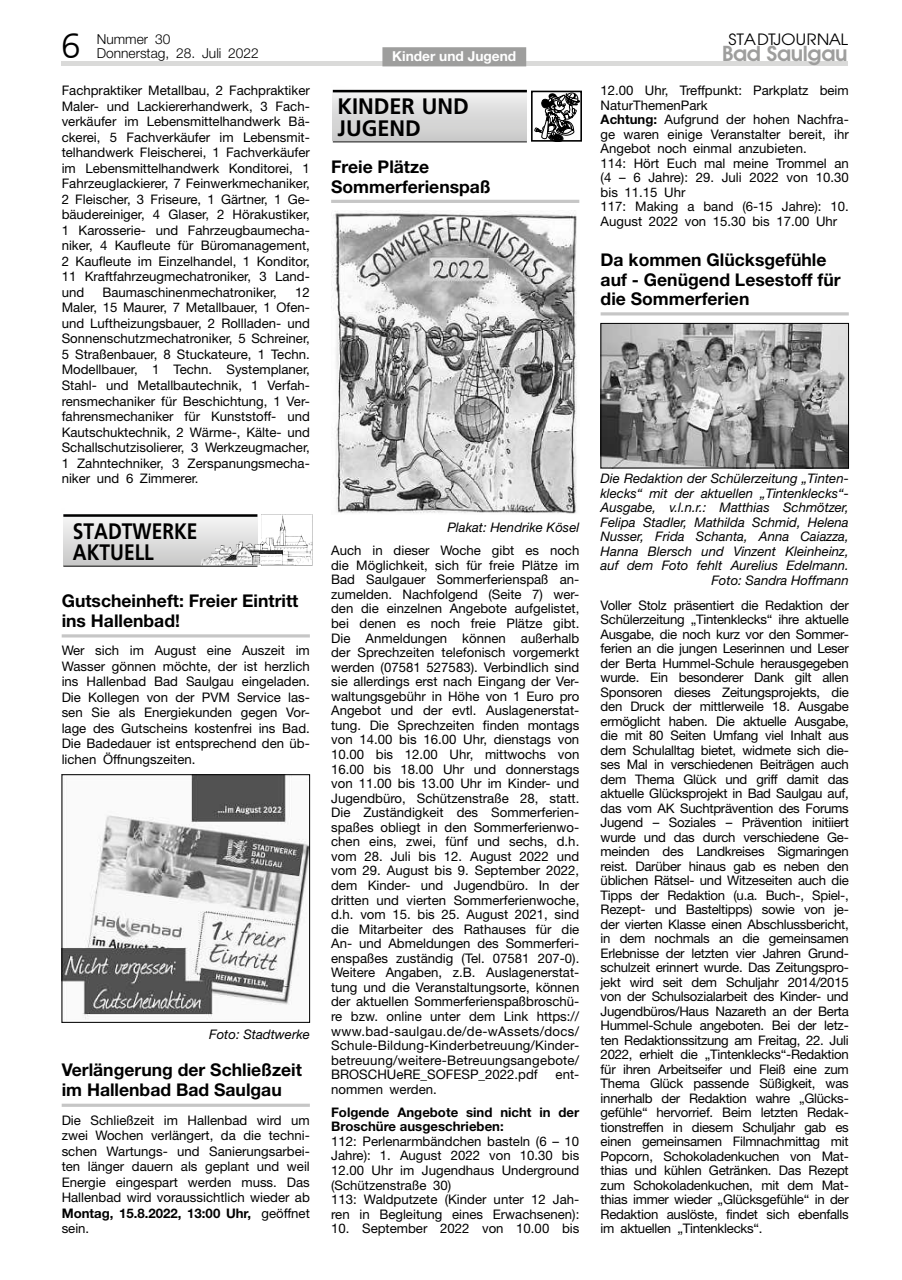
<style>
.page{position:relative;width:902px;height:1280px;background:#fff}
.page>*{position:absolute;margin:0;border:0;box-sizing:border-box;transform-origin:0 0}
.t1{font:300 35.1px "Frutiger";color:#000}
.t2{font:700 22.35px/21.8px "Frutiger";color:#000;scale:.86 1}
.t3{font:700 22.35px/21.8px "Frutiger";color:#000}
.t4{font:600 21.45px "Avant Garde Two BQ";letter-spacing:-.02em;color:#9e9e9d}
.t5{font:700 17.55px/19.4px "Helvetica Neue";color:#000}
.t6{font:16.35px "Avant Garde Two BQ";color:#000;scale:1.08 1}
.t7{font:300 13.65px/13.5px "Helvetica Neue";color:#000}
.t8{font:700 13.65px "Helvetica Neue";color:#fff}
.t9{font:13.2px/14.5px "Helvetica Neue";color:#000;text-align:justify}
.t10{font:italic 13.2px/14.5px "Helvetica Neue";color:#000;text-align:right}
.t11{font:700 13.2px/14.5px "Helvetica Neue";color:#000}
.s1{font-weight:700}
</style>
<div class="page">
<hr style="left:61px;top:62px;width:786px;height:4px;background:#dadad9">
<div style="left:382px;top:47px;width:144px;height:19px;background:#9e9e9d"></div>
<hr style="left:62px;top:634px;width:248px;height:3px;background:#c6c6c6">
<hr style="left:62px;top:1104px;width:248px;height:3px;background:#c6c6c6">
<div style="left:63px;top:516px;width:194px;height:27px;background:#e9e9e9"></div>
<svg style="left:63px;top:543px;width:194px;height:22px;background:#cfcfcf"></svg>
<hr style="left:63px;top:514px;width:194px;height:3px;background:#000">
<img style="left:245px;top:514px;width:67px;height:36px">
<hr style="left:63px;top:566px;width:194px;height:1px;background:#000">
<img style="left:64px;top:776px;width:244px;height:244px">
<div style="left:62px;top:774px;width:248px;height:249px;border:1px solid #000"></div>
<hr style="left:600px;top:312px;width:248px;height:3px;background:#c6c6c6">
<img style="left:602px;top:325px;width:244px;height:141px">
<div style="left:600px;top:323px;width:248px;height:145px;border:1px solid #000"></div>
<hr style="left:331px;top:200px;width:248px;height:3px;background:#c6c6c6">
<svg style="left:332px;top:89px;width:249px;height:53px"></svg>
<hr style="left:333px;top:90px;width:194px;height:2px;background:#000">
<hr style="left:333px;top:141px;width:194px;height:1px;background:#000">
<img style="left:331px;top:211px;width:246px;height:303px">
<h1 class="t1" style="left:61px;top:26px;width:21px">6</h1>
<p class="t7" style="left:97px;top:33px;width:163px">Nummer 30<br>Donnerstag, 28. Juli 2022</p>
<p class="t6" style="left:728px;top:31px;width:112px">STADTJOURNAL</p>
<p class="t8" style="left:392px;top:48px;width:126px">Kinder und Jugend</p>
<h3 class="t4" style="left:722px;top:41px;width:127px">Bad Saulgau</h3>
<p class="t9" style="left:62px;top:83px;width:250px;line-height:15.5px">Fachpraktiker Metallbau, 2 Fachpraktiker Maler- und Lackiererhandwerk, 3 Fach&shy;verkäufer im Lebensmittelhandwerk Bä&shy;ckerei, 5 Fachverkäufer im Lebensmit&shy;telhandwerk Fleischerei, 1 Fachverkäufer im Lebensmittelhandwerk Konditorei, 1<br>Fahrzeuglackierer, 7 Feinwerkmechaniker, 2 Fleischer, 3 Friseure, 1 Gärtner, 1 Ge&shy;bäudereiniger, 4 Glaser, 2 Hörakustiker, 1 Karosserie- und Fahrzeugbaumecha&shy;niker, 4 Kaufleute für Büromanagement, 2 Kaufleute im Einzelhandel, 1 Konditor, 11 Kraftfahrzeugmechatroniker, 3 Land&shy;und</p>
<p class="t9" style="left:102px;top:285px;width:176px">Baumaschinenmechatroniker,</p>
<p class="t9" style="left:62px;top:284px;width:250px;line-height:15.5px;text-indent:233px">12<br>Maler, 15 Maurer, 7 Metallbauer, 1 Ofen&shy;und Luftheizungsbauer, 2 Rollladen- und Sonnenschutzmechatroniker, 5 Schreiner, 5 Straßenbauer, 8 Stuckateure, 1 Techn.<br>Modellbauer, 1 Techn. Systemplaner, Stahl- und Metallbautechnik, 1 Verfah&shy;rensmechaniker für Beschichtung, 1 Ver&shy;fahrensmechaniker für Kunststoff- und Kautschuktechnik, 2 Wärme-, Kälte- und Schallschutzisolierer, 3 Werkzeugmacher, 1 Zahntechniker, 3 Zerspanungsmecha&shy;niker und 6 Zimmerer.</p>
<h2 class="t2" style="left:73px;top:520px;width:146px">STADTWERKE<br>AKTUELL</h2>
<h3 class="t5" style="left:62px;top:590px;width:238px;line-height:20.2px">Gutscheinheft: Freier Eintritt ins Hallenbad!</h3>
<p class="t9" style="left:62px;top:643px;width:250px;line-height:15.5px">Wer sich im August eine Auszeit im Wasser gönnen möchte, der ist herzlich ins Hallenbad Bad Saulgau eingeladen.<br>Die Kollegen von der PVM Service las&shy;sen Sie als Energiekunden gegen Vor&shy;lage des Gutscheins kostenfrei ins Bad.<br>Die Badedauer ist entsprechend den üb&shy;lichen Öffnungszeiten.</p>
<p class="t10" style="left:209px;top:1026px;width:102px">Foto: Stadtwerke</p>
<h3 class="t5" style="left:62px;top:1059px;width:242px;line-height:20.2px">Verlängerung der Schließzeit im Hallenbad Bad Saulgau</h3>
<p class="t9" style="left:62px;top:1112px;width:250px;line-height:15.5px">Die Schließzeit im Hallenbad wird um zwei Wochen verlängert, da die techni&shy;schen Wartungs- und Sanierungsarbei&shy;ten länger dauern als geplant und weil Energie eingespart werden muss. Das Hallenbad wird voraussichtlich wieder ab <span class="s1">Montag, 15.8.2022, 13:00 Uhr,</span> geöffnet sein.</p>
<h2 class="t3" style="left:337px;top:95px;width:133px">KINDER UND<br>JUGEND</h2>
<h3 class="t5" style="left:331px;top:157px;width:161px">Freie Plätze<br>Sommerferienspaß</h3>
<p class="t9" style="left:600px;top:83px;width:250px;text-align:left">12.00 Uhr, Treffpunkt: Parkplatz beim<br>NaturThemenPark<br><span class="s1">Achtung:</span> Aufgrund der hohen Nachfra&shy;ge waren einige Veranstalter bereit, ihr<br>Angebot noch einmal anzubieten.<br>114: Hört Euch mal meine Trommel an (4 – 6 Jahre): 29. Juli 2022 von 10.30 bis 11.15 Uhr<br>117: Making a band (6-15 Jahre): 10.<br>August 2022 von 15.30 bis 17.00 Uhr</p>
<h3 class="t5" style="left:600px;top:250px;width:241px">Da kommen Glücksgefühle auf - Genügend Lesestoff für die Sommerferien</h3>
<p class="t10" style="left:447px;top:520px;width:133px">Plakat: Hendrike Kösel</p>
<p class="t9" style="left:331px;top:543px;width:250px">Auch in dieser Woche gibt es noch die Möglichkeit, sich für freie Plätze im Bad Saulgauer Sommerferienspaß an&shy;zumelden. Nachfolgend (Seite 7) wer&shy;den die einzelnen Angebote aufgelistet, bei denen es noch freie Plätze gibt.<br>Die Anmeldungen können außerhalb der Sprechzeiten telefonisch vorgemerkt werden (07581 527583). Verbindlich sind sie allerdings erst nach Eingang der Ver&shy;waltungsgebühr in Höhe von 1 Euro pro Angebot und der evtl. Auslagenerstat&shy;tung. Die Sprechzeiten finden montags von 14.00 bis 16.00 Uhr, dienstags von 10.00 bis 12.00 Uhr, mittwochs von 16.00 bis 18.00 Uhr und donnerstags von 11.00 bis 13.00 Uhr im Kinder- und Jugendbüro, Schützenstraße 28, statt.<br>Die Zuständigkeit des Sommerferien&shy;spaßes obliegt in den Sommerferienwo&shy;chen eins, zwei, fünf und sechs, d.h. vom 28. Juli bis 12. August 2022 und vom 29. August bis 9. September 2022, dem Kinder- und Jugendbüro. In der dritten und vierten Sommerferienwoche, d.h. vom 15. bis 25. August 2021, sind die Mitarbeiter des Rathauses für die An- und Abmeldungen des Sommerferi&shy;enspaßes zuständig (Tel. 07581 207-0).<br>Weitere Angaben, z.B. Auslagenerstat&shy;tung und die Veranstaltungsorte, können der aktuellen Sommerferienspaßbroschü&shy;re bzw. online unter dem Link https:// www.bad-saulgau.de/de-wAssets/docs/ Schule-Bildung-Kinderbetreuung/Kinder&shy;betreuung/weitere-Betreuungsangebote/ BROSCHUeRE_SOFESP_2022.pdf</p>
<p class="t9" style="left:555px;top:1067px;width:25px">ent-</p>
<p class="t9" style="left:331px;top:1081px;width:107px">nommen werden.</p>
<p class="t11" style="left:331px;top:1104px;width:250px">Folgende Angebote sind nicht in der<br>Broschüre ausgeschrieben:</p>
<p class="t9" style="left:331px;top:1134px;width:250px;text-align:left">112: Perlenarmbändchen basteln (6 – 10<br>Jahre): 1. August 2022 von 10.30 bis 12.00 Uhr im Jugendhaus Underground (Schützenstraße 30)<br>113: Waldputzete (Kinder unter 12 Jah&shy;ren in Begleitung eines Erwachsenen):</p>
<p class="t9" style="left:331px;top:1221px;width:250px">10. September 2022 von 10.00 bis</p>
<p class="t10" style="left:600px;top:471px;width:250px">Die Redaktion der Schülerzeitung „Tinten&shy;klecks“ mit der aktuellen „Tintenklecks“- Ausgabe, v.l.n.r.: Matthias Schmötzer, Felipa Stadler, Mathilda Schmid, Helena Nusser, Frida Schanta, Anna Caiazza, Hanna Blersch und Vinzent Kleinheinz, auf dem Foto fehlt Aurelius Edelmann.<br>Foto: Sandra Hoffmann</p>
<p class="t9" style="left:600px;top:598px;width:250px">Voller Stolz präsentiert die Redaktion der Schülerzeitung „Tintenklecks“ ihre aktuelle Ausgabe, die noch kurz vor den Sommer&shy;ferien an die jungen Leserinnen und Leser der Berta Hummel-Schule herausgegeben wurde. Ein besonderer Dank gilt allen Sponsoren dieses Zeitungsprojekts, die den Druck der mittlerweile 18. Ausgabe ermöglicht haben. Die aktuelle Ausgabe, die mit 80 Seiten Umfang viel Inhalt aus dem Schulalltag bietet, widmete sich die&shy;ses Mal in verschiedenen Beiträgen auch dem Thema Glück und griff damit das aktuelle Glücksprojekt in Bad Saulgau auf, das vom AK Suchtprävention des Forums Jugend – Soziales – Prävention initiiert wurde und das durch verschiedene Ge&shy;meinden des Landkreises Sigmaringen reist. Darüber hinaus gab es neben den üblichen Rätsel- und Witzeseiten auch die Tipps der Redaktion (u.a. Buch-, Spiel-, Rezept- und Basteltipps) sowie von je&shy;der vierten Klasse einen Abschlussbericht, in dem nochmals an die gemeinsamen Erlebnisse der letzten vier Jahren Grund&shy;schulzeit erinnert wurde. Das Zeitungspro&shy;jekt wird seit dem Schuljahr 2014/2015 von der Schulsozialarbeit des Kinder- und Jugendbüros/Haus Nazareth an der Berta Hummel-Schule angeboten. Bei der letz&shy;ten Redaktionssitzung am Freitag, 22. Juli 2022, erhielt die „Tintenklecks“-Redaktion für ihren Arbeitseifer und Fleiß eine zum Thema Glück passende Süßigkeit, was innerhalb der Redaktion wahre „Glücks&shy;gefühle“ hervorrief. Beim letzten Redak&shy;tionstreffen in diesem Schuljahr gab es einen gemeinsamen Filmnachmittag mit Popcorn, Schokoladenkuchen von Mat&shy;thias und kühlen Getränken. Das Rezept zum Schokoladenkuchen, mit dem Mat&shy;thias immer wieder „Glücksgefühle“ in der Redaktion auslöste, findet sich ebenfalls im aktuellen „Tintenklecks“.</p>
</div>
